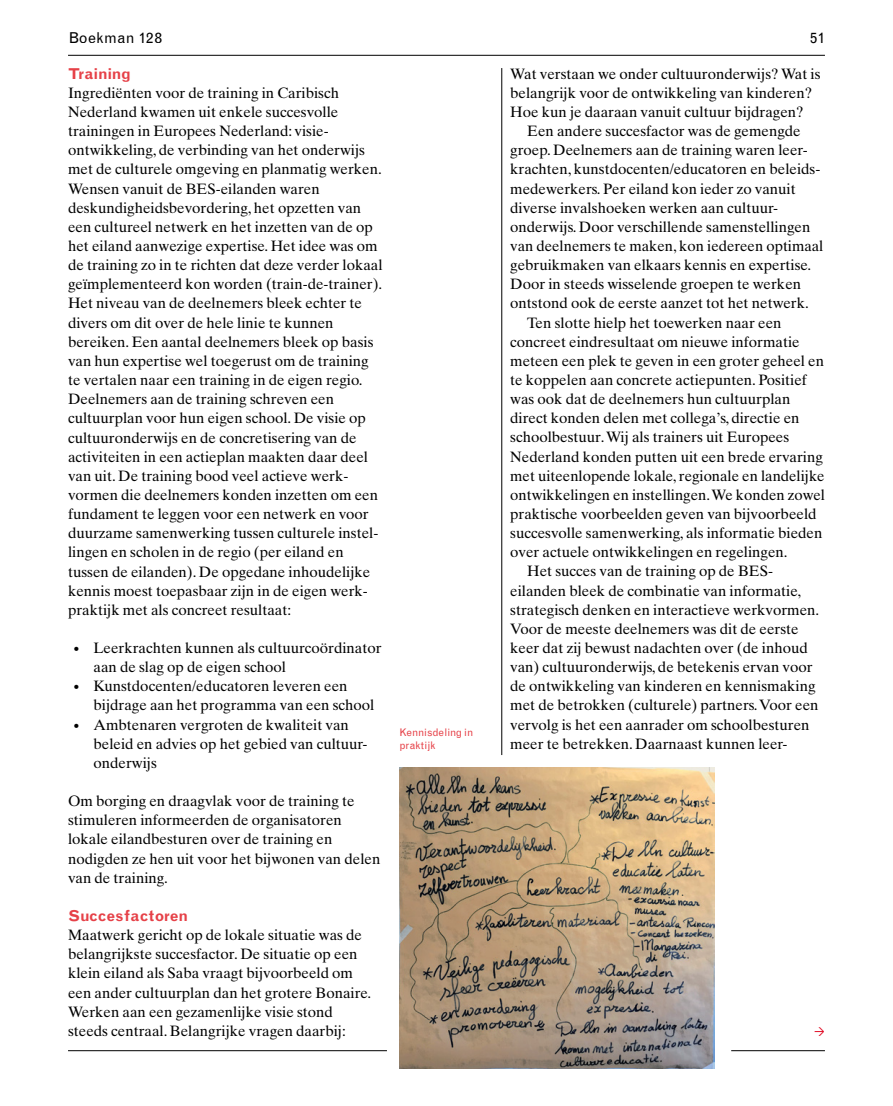
<style>
.page{position:relative;width:893px;height:1106px;background:#fff}
.page>*{position:absolute;margin:0;border:0;box-sizing:border-box;transform-origin:0 0}
.t1{font:15px/19.2px "Times Ten";color:#000}
.t2{font:700 15px "Grotesque";letter-spacing:-.005em;color:#e64148}
.t3{font:15px "Grotesque";letter-spacing:.025em;color:#000}
.t4{font:700 15px "Grotesque";letter-spacing:-.025em;color:#e64148}
.t5{font:10.5px/12.8px "Grotesque";letter-spacing:-.005em;color:#e64148}
.s1{font-size:12px}
</style>
<div class="page">
<hr style="left:68px;top:1050px;width:319px;height:1px;background:#000">
<hr style="left:731px;top:1050px;width:94px;height:1px;background:#000">
<hr style="left:501px;top:68px;width:1px;height:687px;background:#000">
<hr style="left:68px;top:55px;width:757px;height:1px;background:#000">
<img style="left:400px;top:767px;width:314px;height:301px">
<p class="t3" style="left:68px;top:29px;width:95px">Boekman 128</p>
<p class="t3" style="left:810px;top:29px;width:16px">51</p>
<p class="t4" style="left:68px;top:65px;width:64px">Training</p>
<p class="t1" style="left:68px;top:83px;width:316px">Ingrediënten voor de training in Caribisch Nederland kwamen uit enkele succesvolle trainingen in Europees Nederland: visie&shy;ontwikkeling, de verbinding van het onderwijs met de culturele omgeving en planmatig werken.<br>Wensen vanuit de BES-eilanden waren deskundigheidsbevordering, het opzetten van een cultureel netwerk en het inzetten van de op het eiland aanwezige expertise. Het idee was om de training zo in te richten dat deze verder lokaal geïmplementeerd kon worden (train-de-trainer).<br>Het niveau van de deelnemers bleek echter te divers om dit over de hele linie te kunnen bereiken. Een aantal deelnemers bleek op basis van hun expertise wel toegerust om de training te vertalen naar een training in de eigen regio.<br>Deelnemers aan de training schreven een cultuurplan voor hun eigen school. De visie op cultuuronderwijs en de concretisering van de activiteiten in een actieplan maakten daar deel van uit. De training bood veel actieve werk&shy;vormen die deelnemers konden inzetten om een fundament te leggen voor een netwerk en voor duurzame samenwerking tussen culturele instel&shy;lingen en scholen in de regio (per eiland en tussen de eilanden). De opgedane inhoudelijke kennis moest toepasbaar zijn in de eigen werk&shy;praktijk met als concreet resultaat:</p>
<p class="t1" style="left:94px;top:638px;width:289px;text-indent:-20px"><span class="s1">•</span> Leerkrachten kunnen als cultuurcoördinator aan de slag op de eigen school</p>
<p class="t1" style="left:94px;top:676px;width:282px;text-indent:-20px"><span class="s1">•</span> Kunstdocenten/educatoren leveren een bijdrage aan het programma van een school</p>
<p class="t1" style="left:94px;top:714px;width:276px;text-indent:-20px"><span class="s1">•</span> Ambtenaren vergroten de kwaliteit van beleid en advies op het gebied van cultuur&shy;onderwijs</p>
<p class="t1" style="left:68px;top:791px;width:314px">Om borging en draagvlak voor de training te stimuleren informeerden de organisatoren lokale eilandbesturen over de training en nodigden ze hen uit voor het bijwonen van delen van de training.</p>
<p class="t2" style="left:68px;top:906px;width:122px">Succesfactoren</p>
<p class="t1" style="left:68px;top:925px;width:305px">Maatwerk gericht op de lokale situatie was de belangrijkste succesfactor. De situatie op een klein eiland als Saba vraagt bijvoorbeeld om een ander cultuurplan dan het grotere Bonaire.<br>Werken aan een gezamenlijke visie stond steeds centraal. Belangrijke vragen daarbij:</p>
<p class="t1" style="left:510px;top:64px;width:312px">Wat verstaan we onder cultuuronderwijs? Wat is belangrijk voor de ontwikkeling van kinderen?<br>Hoe kun je daaraan vanuit cultuur bijdragen?</p>
<p class="t1" style="left:527px;top:121px;width:275px">Een andere succesfactor was de gemengde</p>
<p class="t1" style="left:510px;top:140px;width:299px">groep. Deelnemers aan de training waren leer-</p>
<p class="t1" style="left:510px;top:160px;width:312px">krachten, kunstdocenten/educatoren en beleids-</p>
<p class="t1" style="left:510px;top:179px;width:287px">medewerkers. Per eiland kon ieder zo vanuit</p>
<p class="t1" style="left:510px;top:198px;width:269px">diverse invalshoeken werken aan cultuur-</p>
<p class="t1" style="left:510px;top:217px;width:302px">onderwijs. Door verschillende samenstellingen</p>
<p class="t1" style="left:510px;top:236px;width:315px">van deelnemers te maken, kon iedereen optimaal</p>
<p class="t1" style="left:510px;top:255px;width:302px">gebruikmaken van elkaars kennis en expertise.</p>
<p class="t1" style="left:510px;top:274px;width:292px">Door in steeds wisselende groepen te werken</p>
<p class="t1" style="left:510px;top:293px;width:300px">ontstond ook de eerste aanzet tot het netwerk.</p>
<p class="t1" style="left:527px;top:313px;width:256px">Ten slotte hielp het toewerken naar een</p>
<p class="t1" style="left:510px;top:332px;width:291px">concreet eindresultaat om nieuwe informatie</p>
<p class="t1" style="left:510px;top:351px;width:315px">meteen een plek te geven in een groter geheel en</p>
<p class="t1" style="left:510px;top:370px;width:298px">te koppelen aan concrete actiepunten. Positief</p>
<p class="t1" style="left:510px;top:389px;width:282px">was ook dat de deelnemers hun cultuurplan</p>
<p class="t1" style="left:510px;top:408px;width:291px">direct konden delen met collega’s, directie en</p>
<p class="t1" style="left:510px;top:427px;width:280px">schoolbestuur. Wij als trainers uit Europees</p>
<p class="t1" style="left:510px;top:447px;width:314px">Nederland konden putten uit een brede ervaring</p>
<p class="t1" style="left:510px;top:466px;width:316px">met uiteenlopende lokale, regionale en landelijke</p>
<p class="t1" style="left:510px;top:485px;width:316px">ontwikkelingen en instellingen. We konden zowel</p>
<p class="t1" style="left:510px;top:504px;width:308px">praktische voorbeelden geven van bijvoorbeeld</p>
<p class="t1" style="left:510px;top:523px;width:314px">succesvolle samenwerking, als informatie bieden</p>
<p class="t1" style="left:510px;top:542px;width:279px">over actuele ontwikkelingen en regelingen.</p>
<p class="t1" style="left:527px;top:561px;width:246px">Het succes van de training op de BES-</p>
<p class="t1" style="left:510px;top:580px;width:292px">eilanden bleek de combinatie van informatie,</p>
<p class="t1" style="left:510px;top:600px;width:311px">strategisch denken en interactieve werkvormen.</p>
<p class="t1" style="left:510px;top:619px;width:290px">Voor de meeste deelnemers was dit de eerste</p>
<p class="t1" style="left:510px;top:638px;width:299px">keer dat zij bewust nadachten over (de inhoud</p>
<p class="t1" style="left:510px;top:657px;width:304px">van) cultuuronderwijs, de betekenis ervan voor</p>
<p class="t1" style="left:510px;top:676px;width:307px">de ontwikkeling van kinderen en kennismaking</p>
<p class="t1" style="left:510px;top:695px;width:310px">met de betrokken (culturele) partners. Voor een</p>
<p class="t1" style="left:510px;top:714px;width:301px">vervolg is het een aanrader om schoolbesturen</p>
<p class="t1" style="left:510px;top:734px;width:279px">meer te betrekken. Daarnaast kunnen leer-</p>
<p class="t5" style="left:399px;top:726px;width:75px">Kennisdeling in praktijk</p>
</div>
